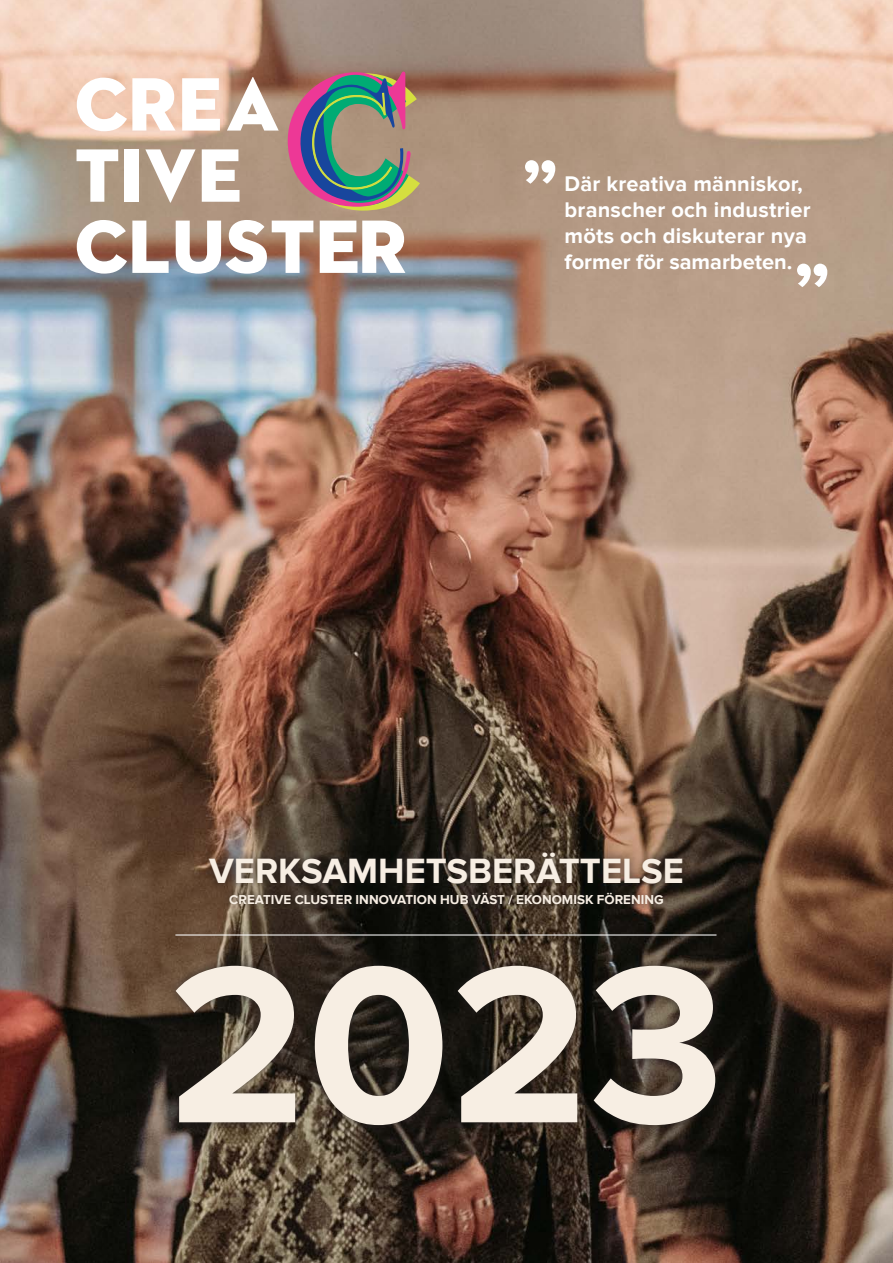
<style>
.page{position:relative;width:893px;height:1263px;background:#fff}
.page>*{position:absolute;margin:0;border:0;box-sizing:border-box;transform-origin:0 0}
.t1{font:700 231.15px "Proxima Nova";color:#f7eee3}
.t2{font:700 81.75px "Proxima Nova";color:#fff}
.t3{font:700 36.15px "Proxima Nova";color:#f7eee3}
.t4{font:700 21.9px/26px "Proxima Nova";letter-spacing:.01em;color:#fff}
.t5{font:700 13.35px "Proxima Nova";color:#f7eee3}
</style>
<div class="page">
<img style="left:0;top:0;width:893px;height:1263px">
<svg style="left:77px;top:78px;width:99px;height:53px"></svg>
<svg style="left:182px;top:78px;width:38px;height:53px"></svg>
<svg style="left:227px;top:77px;width:52px;height:54px"></svg>
<svg style="left:77px;top:149px;width:41px;height:53px"></svg>
<div style="left:125px;top:149px;width:14px;height:53px;background:#fff"></div>
<svg style="left:145px;top:149px;width:51px;height:54px"></svg>
<svg style="left:202px;top:149px;width:38px;height:53px"></svg>
<svg style="left:77px;top:220px;width:92px;height:54px"></svg>
<svg style="left:176px;top:220px;width:137px;height:54px"></svg>
<svg style="left:320px;top:221px;width:85px;height:52px"></svg>
<svg style="left:288px;top:72px;width:132px;height:139px;background:#847e7c"></svg>
<div style="left:167px;top:844px;width:558px;height:291px;background:#231f20;opacity:.75"></div>
<hr style="left:175px;top:934px;width:541px;height:1px;background:#fff">
<p class="t2" style="left:521px;top:141px;width:39px">”</p>
<p class="t4" style="left:565px;top:171px;width:248px">Där kreativa människor, branscher och industrier möts och diskuterar nya former för samarbeten.</p>
<p class="t2" style="left:793px;top:245px;width:39px">”</p>
<p class="t3" style="left:209px;top:850px;width:476px">VERKSAMHETSBERÄTTELSE</p>
<p class="t5" style="left:229px;top:892px;width:436px">CREATIVE CLUSTER INNOVATION HUB VÄST / EKONOMISK FÖRENING</p>
<p class="t1" style="left:168px;top:912px;width:558px">2023</p>
</div>
